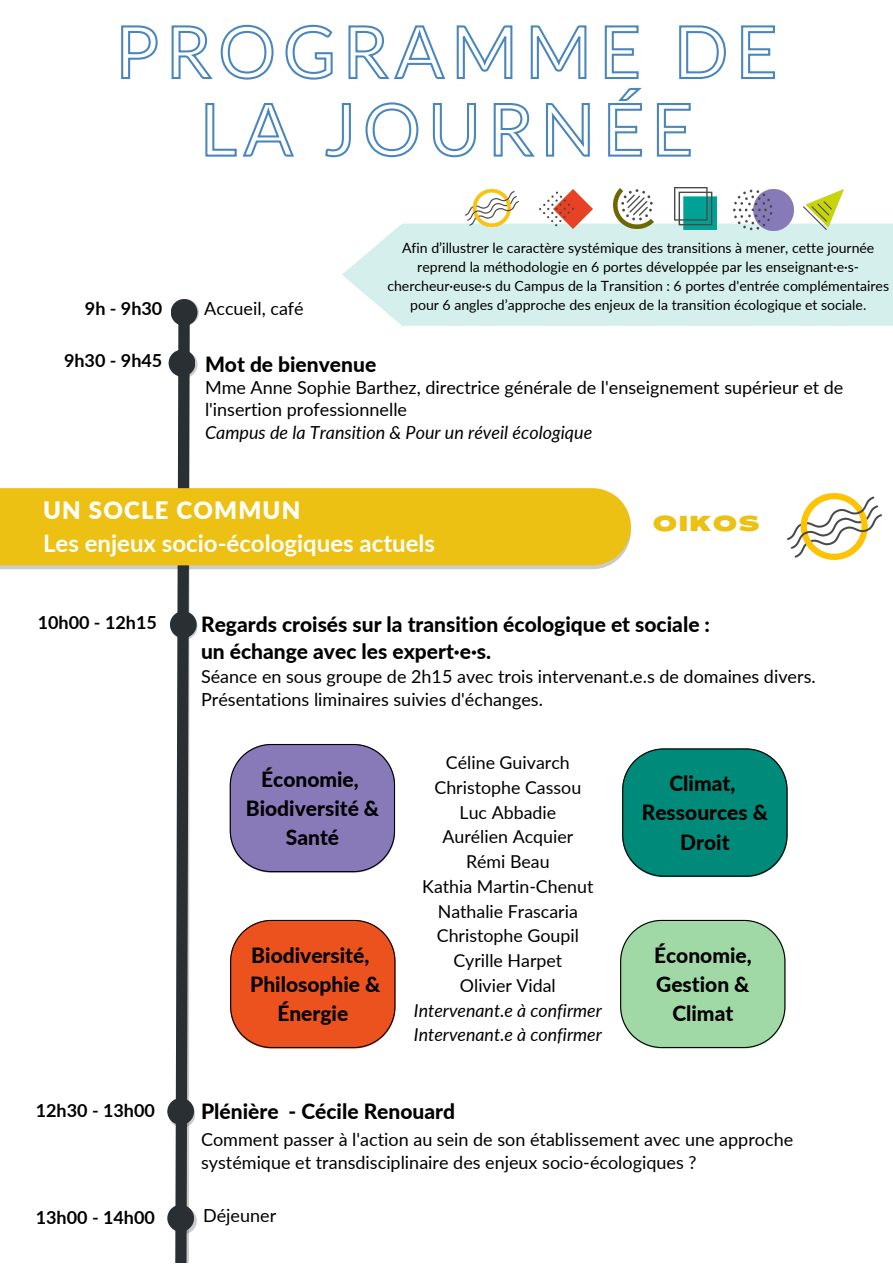
<style>
.page{position:relative;width:893px;height:1264px;background:#fff}
.page>*{position:absolute;margin:0;border:0;box-sizing:border-box;transform-origin:0 0}
.t1{font:700 24px "Lato";color:#fff}
.t2{font:900 24px "Lato";letter-spacing:.05em;color:#fff}
.t3{font:800 21px/29.2px "Lato";color:#000;text-align:center}
.t4{font:900 21px "Agrandir Grand";letter-spacing:.1em;color:#edc113}
.t5{font:18px/22.5px "Lato";color:#000}
.t6{font:700 18px "Lato";color:#000}
.t7{font:italic 18px "Lato";color:#000}
.t8{font:17.85px "Lato";color:#000}
.t9{font:italic 17.85px "Lato";color:#000}
.t10{font:14.1px/19px "Lato";color:#000;text-align:center}
</style>
<div class="page">
<svg style="left:0;top:565px;width:610px;height:4px;background:#cdcabb"></svg>
<svg style="left:169px;top:299px;width:26px;height:963px"></svg>
<div style="left:0;top:488px;width:631px;height:77px;background:#edc113"></div>
<div style="left:169px;top:350px;width:26px;height:26px;background:#292f33;border-radius:50%"></div>
<svg style="left:171px;top:299px;width:26px;height:27px"></svg>
<div style="left:172px;top:299px;width:27px;height:27px;background:#292f33;border-radius:50%"></div>
<div style="left:171px;top:351px;width:26px;height:27px;background:#292f33;border-radius:50%"></div>
<svg style="left:170px;top:611px;width:27px;height:27px"></svg>
<svg style="left:167px;top:1098px;width:27px;height:26px"></svg>
<svg style="left:167px;top:1204px;width:27px;height:27px"></svg>
<div style="left:171px;top:613px;width:26px;height:26px;background:#292f33;border-radius:50%"></div>
<div style="left:169px;top:1100px;width:26px;height:27px;background:#292f33;border-radius:50%"></div>
<svg style="left:170px;top:1207px;width:27px;height:27px"></svg>
<svg style="left:620px;top:919px;width:165px;height:129px;background:#a2d5a7"></svg>
<svg style="left:622px;top:748px;width:165px;height:128px;background:#118e7e"></svg>
<svg style="left:230px;top:919px;width:165px;height:129px;background:#e65c2d"></svg>
<svg style="left:230px;top:744px;width:165px;height:128px;background:#8b7eb6"></svg>
<img style="left:787px;top:494px;width:94px;height:65px">
<svg style="left:121px;top:24px;width:654px;height:134px"></svg>
<svg style="left:342px;top:223px;width:550px;height:103px;background:#d6efed"></svg>
<img style="left:465px;top:189px;width:53px;height:37px">
<img style="left:803px;top:189px;width:40px;height:41px">
<img style="left:539px;top:189px;width:53px;height:40px">
<img style="left:674px;top:188px;width:42px;height:41px">
<img style="left:613px;top:188px;width:40px;height:41px">
<img style="left:733px;top:190px;width:60px;height:40px">
<p class="t6" style="left:85px;top:297px;width:79px">9h - 9h30</p>
<p class="t5" style="left:204px;top:297px;width:101px">Accueil, café</p>
<p class="t10" style="left:387px;top:237px;width:503px">Afin d’illustrer le caractère systémique des transitions à mener, cette journée reprend la méthodologie en 6 portes développée par les enseignant·e·s&shy;chercheur·euse·s du Campus de la Transition : 6 portes d'entrée complémentaires pour 6 angles d’approche des enjeux de la transition écologique et sociale.</p>
<p class="t6" style="left:64px;top:349px;width:100px">9h30 - 9h45</p>
<p class="t3" style="left:205px;top:349px;width:173px">Mot de bienvenue</p>
<p class="t5" style="left:205px;top:376px;width:640px">Mme Anne Sophie Barthez, directrice générale de l'enseignement supérieur et de l'insertion professionnelle</p>
<p class="t7" style="left:205px;top:421px;width:389px">Campus de la Transition &amp; Pour un réveil écologique</p>
<p class="t2" style="left:43px;top:495px;width:259px">UN SOCLE COMMUN</p>
<p class="t1" style="left:43px;top:528px;width:393px">Les enjeux socio-écologiques actuels</p>
<p class="t4" style="left:653px;top:515px;width:108px">OIKOS</p>
<p class="t6" style="left:38px;top:611px;width:121px">10h00 - 12h15</p>
<p class="t3" style="left:201px;top:609px;width:510px">Regards croisés sur la transition écologique et sociale :</p>
<p class="t3" style="left:201px;top:636px;width:292px">un échange avec les expert·e·s.</p>
<p class="t5" style="left:201px;top:664px;width:616px">Séance en sous groupe de 2h15 avec trois intervenant.e.s de domaines divers.</p>
<p class="t5" style="left:201px;top:688px;width:343px">Présentations liminaires suivies d'échanges.</p>
<p class="t6" style="left:36px;top:1099px;width:121px">12h30 - 13h00</p>
<p class="t3" style="left:261px;top:764px;width:99px">Économie,</p>
<p class="t3" style="left:246px;top:793px;width:135px">Biodiversité &amp;<br>Santé</p>
<p class="t3" style="left:250px;top:939px;width:132px;text-align:left">Biodiversité,<br>Philosophie &amp;</p>
<p class="t3" style="left:277px;top:998px;width:72px">Énergie</p>
<p class="t8" style="left:446px;top:751px;width:125px">Céline Guivarch</p>
<p class="t8" style="left:434px;top:776px;width:148px">Christophe Cassou</p>
<p class="t8" style="left:459px;top:801px;width:98px">Luc Abbadie</p>
<p class="t8" style="left:442px;top:825px;width:132px">Aurélien Acquier</p>
<p class="t8" style="left:466px;top:850px;width:85px">Rémi Beau</p>
<p class="t8" style="left:422px;top:875px;width:173px">Kathia Martin-Chenut</p>
<p class="t8" style="left:438px;top:900px;width:142px">Nathalie Frascaria</p>
<p class="t8" style="left:437px;top:924px;width:144px">Christophe Goupil</p>
<p class="t8" style="left:453px;top:949px;width:110px">Cyrille Harpet</p>
<p class="t8" style="left:460px;top:974px;width:97px">Olivier Vidal</p>
<p class="t9" style="left:414px;top:998px;width:189px">Intervenant.e à confirmer</p>
<p class="t9" style="left:414px;top:1023px;width:189px">Intervenant.e à confirmer</p>
<p class="t3" style="left:669px;top:768px;width:67px">Climat,</p>
<p class="t3" style="left:641px;top:797px;width:128px">Ressources &amp;</p>
<p class="t3" style="left:680px;top:826px;width:51px">Droit</p>
<p class="t3" style="left:654px;top:939px;width:99px">Économie,<br>Gestion &amp;<br>Climat</p>
<p class="t3" style="left:201px;top:1095px;width:255px">Plénière - Cécile Renouard</p>
<p class="t5" style="left:201px;top:1127px;width:593px;line-height:23.2px">Comment passer à l'action au sein de son établissement avec une approche systémique et transdisciplinaire des enjeux socio-écologiques ?</p>
<p class="t6" style="left:36px;top:1205px;width:121px">13h00 - 14h00</p>
<p class="t5" style="left:203px;top:1203px;width:75px">Déjeuner</p>
</div>
